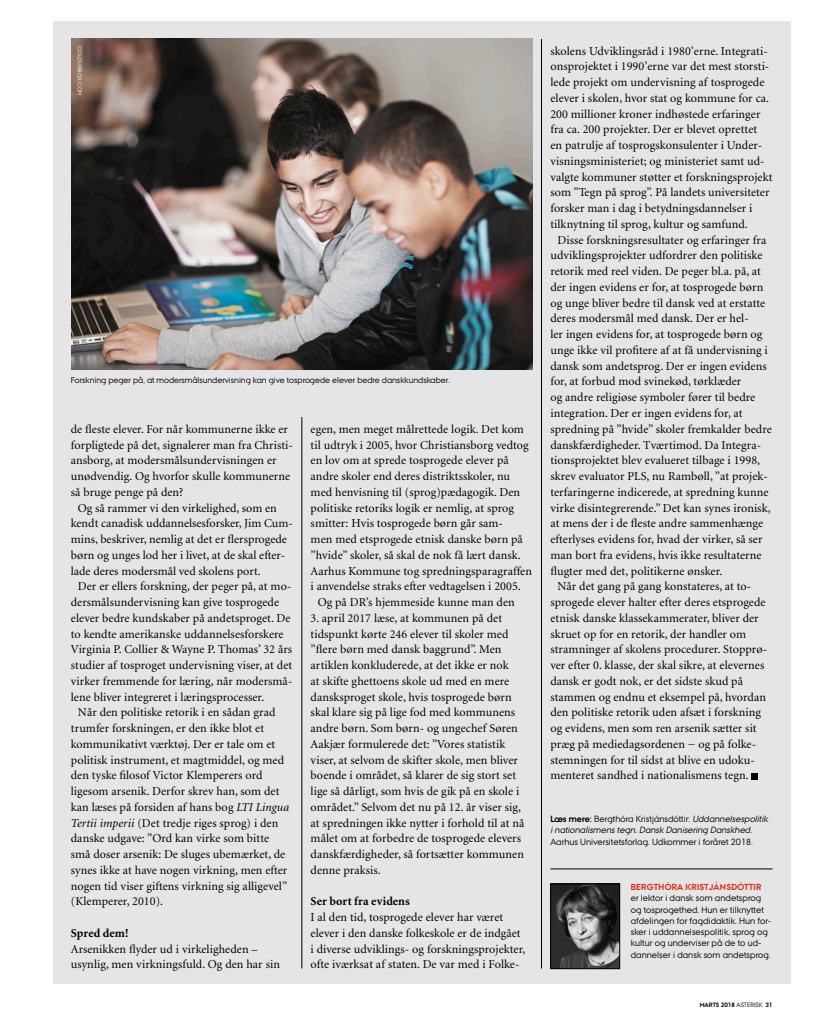
<style>
.page{position:relative;width:815px;height:1028px;background:#fff}
.page>*{position:absolute;margin:0;border:0;box-sizing:border-box;transform-origin:0 0}
.A_Br_indryk{font:12.12px/15.8px "Minion";letter-spacing:.005em;color:#000}
.A_Box{font:9px/11.2px "AU Passata";letter-spacing:.005em;color:#000}
.A_Box-2{font:700 8.75px "AU Passata";letter-spacing:.025em;color:#e52513}
.A_Billedtekst_2{font:8.5px "AU Passata";color:#000}
.t1{font:700 6.25px "AU Passata";color:#000}
.A_Credit{font:5.62px "AU Passata";letter-spacing:.03em;color:#fff}
.s1{font-style:italic}
.s2{font-weight:700}
.s3{font-weight:400}
</style>
<div class="page">
<div style="left:53px;top:21px;width:737px;height:963px;background:#e5e5e5"></div>
<svg style="left:751px;top:773px;width:6px;height:6px"></svg>
<hr style="left:302px;top:417px;width:1px;height:551px;background:#000">
<hr style="left:541px;top:39px;width:1px;height:929px;background:#000">
<hr style="left:550px;top:868px;width:222px;height:1px;background:#000">
<img style="left:553px;top:886px;width:65px;height:80px">
<div style="left:551px;top:884px;width:69px;height:84px;border:1px solid #000"></div>
<img style="left:71px;top:39px;width:462px;height:331px">
<p class="A_Credit" style="left:83px;top:46px;width:51px;rotate:90deg">COLOURBOX.COM</p>
<p class="A_Billedtekst_2" style="left:71px;top:375px;width:381px">Forskning peger på, at modersmålsundervisning kan give tosprogede elever bedre danskkundskaber.</p>
<p class="A_Br_indryk" style="left:71px;top:421px;width:224px">de fleste elever. For når kommunerne ikke er forpligtede på det, signalerer man fra Christi&shy;ansborg, at modersmålsundervisningen er unødvendig. Og hvorfor skulle kommunerne så bruge penge på den?</p>
<p class="A_Br_indryk" style="left:71px;top:500px;width:223px;text-indent:7px">Og så rammer vi den virkelighed, som en kendt canadisk uddannelsesforsker, Jim Cum&shy;mins, beskriver, nemlig at det er flersprogede børn og unges lod her i livet, at de skal efter&shy;lade deres modersmål ved skolens port.</p>
<p class="A_Br_indryk" style="left:71px;top:579px;width:223px;text-indent:7px">Der er ellers forskning, der peger på, at mo&shy;dersmålsundervisning kan give tosprogede elever bedre kundskaber på andetsproget. De to kendte amerikanske uddannelsesforskere Virginia P. Collier &amp; Wayne P. Thomas’ 32 års studier af tosproget undervisning viser, at det virker fremmende for læring, når modersmå&shy;lene bliver integreret i læringsprocesser.</p>
<p class="A_Br_indryk" style="left:71px;top:705px;width:220px;text-indent:7px">Når den politiske retorik i en sådan grad trumfer forskningen, er den ikke blot et kommunikativt værktøj. Der er tale om et politisk instrument, et magtmiddel, og med den tyske filosof Victor Klemperers ord ligesom arsenik. Derfor skrev han, som det kan læses på forsiden af hans bog <span class="s1">LTI Lingua Tertii imperii</span> (Det tredje riges sprog) i den danske udgave: ”Ord kan virke som bitte små doser arsenik: De sluges ubemærket, de synes ikke at have nogen virkning, men efter nogen tid viser giftens virkning sig alligevel” (Klemperer, 2010).</p>
<p class="A_Br_indryk" style="left:71px;top:925px;width:211px"><span class="s2">Spred dem!<br></span>Arsenikken flyder ud i virkeligheden – usynlig, men virkningsfuld. Og den har sin</p>
<p class="A_Br_indryk" style="left:311px;top:421px;width:223px">egen, men meget målrettede logik. Det kom til udtryk i 2005, hvor Christiansborg vedtog en lov om at sprede tosprogede elever på andre skoler end deres distriktsskoler, nu med henvisning til (sprog)pædagogik. Den politiske retoriks logik er nemlig, at sprog smitter: Hvis tosprogede børn går sam-<br>men med etsprogede etnisk danske børn på ”hvide” skoler, så skal de nok få lært dansk.<br>Aarhus Kommune tog spredningsparagraffen i anvendelse straks efter vedtagelsen i 2005.</p>
<p class="A_Br_indryk" style="left:318px;top:595px;width:198px">Og på DR’s hjemmeside kunne man den</p>
<p class="A_Br_indryk" style="left:311px;top:610px;width:215px">3. april 2017 læse, at kommunen på det tidspunkt kørte 246 elever til skoler med ”flere børn med dansk baggrund”. Men artiklen konkluderede, at det ikke er nok<br>at skifte ghettoens skole ud med en mere dansksproget skole, hvis tosprogede børn skal klare sig på lige fod med kommunens andre børn. Som børn- og ungechef Søren Aakjær formulerede det: ”Vores statistik viser, at selvom de skifter skole, men bliver boende i området, så klarer de sig stort set lige så dårligt, som hvis de gik på en skole i området.” Selvom det nu på 12. år viser sig, at spredningen ikke nytter i forhold til at nå målet om at forbedre de tosprogede elevers danskfærdigheder, så fortsætter kommunen denne praksis.</p>
<p class="A_Br_indryk" style="left:311px;top:894px;width:216px"><span class="s2">Ser bort fra evidens<br></span>I al den tid, tosprogede elever har været elever i den danske folkeskole er de indgået i diverse udviklings- og forskningsprojekter, ofte iværksat af staten. De var med i Folke-</p>
<p class="A_Br_indryk" style="left:550px;top:43px;width:224px">skolens Udviklingsråd i 1980’erne. Integrati&shy;onsprojektet i 1990’erne var det mest storsti&shy;lede projekt om undervisning af tosprogede elever i skolen, hvor stat og kommune for ca.<br>200 millioner kroner indhøstede erfaringer fra ca. 200 projekter. Der er blevet oprettet<br>en patrulje af tosprogskonsulenter i Under&shy;visningsministeriet; og ministeriet samt ud&shy;valgte kommuner støtter et forskningsprojekt som ”Tegn på sprog”. På landets universiteter forsker man i dag i betydningsdannelser i tilknytning til sprog, kultur og samfund.</p>
<p class="A_Br_indryk" style="left:550px;top:232px;width:223px;text-indent:7px">Disse forskningsresultater og erfaringer fra udviklingsprojekter udfordrer den politiske retorik med reel viden. De peger bl.a. på, at der ingen evidens er for, at tosprogede børn og unge bliver bedre til dansk ved at erstatte deres modersmål med dansk. Der er hel-<br>ler ingen evidens for, at tosprogede børn og unge ikke vil profitere af at få undervisning i dansk som andetsprog. Der er ingen evidens for, at forbud mod svinekød, tørklæder<br>og andre religiøse symboler fører til bedre integration. Der er ingen evidens for, at spredning på ”hvide” skoler fremkalder bedre danskfærdigheder. Tværtimod. Da Integra&shy;tionsprojektet blev evalueret tilbage i 1998, skrev evaluator PLS, nu Rambøll, ”at projek&shy;terfaringerne indicerede, at spredning kunne virke disintegrerende.” Det kan synes ironisk, at mens der i de fleste andre sammenhænge efterlyses evidens for, hvad der virker, så ser man bort fra evidens, hvis ikke resultaterne flugter med det, politikerne ønsker.</p>
<p class="A_Br_indryk" style="left:550px;top:579px;width:218px;text-indent:7px">Når det gang på gang konstateres, at to&shy;sprogede elever halter efter deres etsprogede etnisk danske klassekammerater, bliver der skruet op for en retorik, der handler om stramninger af skolens procedurer. Stopprø&shy;ver efter 0. klasse, der skal sikre, at elevernes dansk er godt nok, er det sidste skud på stammen og endnu et eksempel på, hvordan den politiske retorik uden afsæt i forskning og evidens, men som ren arsenik sætter sit præg på mediedagsordenen − og på folke&shy;stemningen for til sidst at blive en udoku&shy;menteret sandhed i nationalismens tegn.</p>
<p class="A_Box" style="left:550px;top:813px;width:221px"><span class="s2">Læs mere:</span> Bergthóra Kristjánsdóttir: <span class="s1">Uddannelsespolitik inationalismens tegn.Dansk Danisering Danskhed.<br></span>Aarhus Universitetsforlag. Udkommer i foråret 2018.</p>
<p class="A_Box-2" style="left:631px;top:882px;width:132px">BERGTHÓRA KRISTJÁNSDÓTTIR</p>
<p class="A_Box" style="left:631px;top:892px;width:142px">er lektor i dansk som andetsprog og tosprogethed. Hun er tilknyttet afdelingen for fagdidaktik. Hun for&shy;sker i uddannelsespolitik, sprog og kultur og underviser på de to ud&shy;dannelser i dansk som andetsprog.</p>
<p class="t1" style="left:700px;top:1001px;width:74px">MARTS 2018 <span class="s3">ASTERISK</span> 31</p>
</div>
